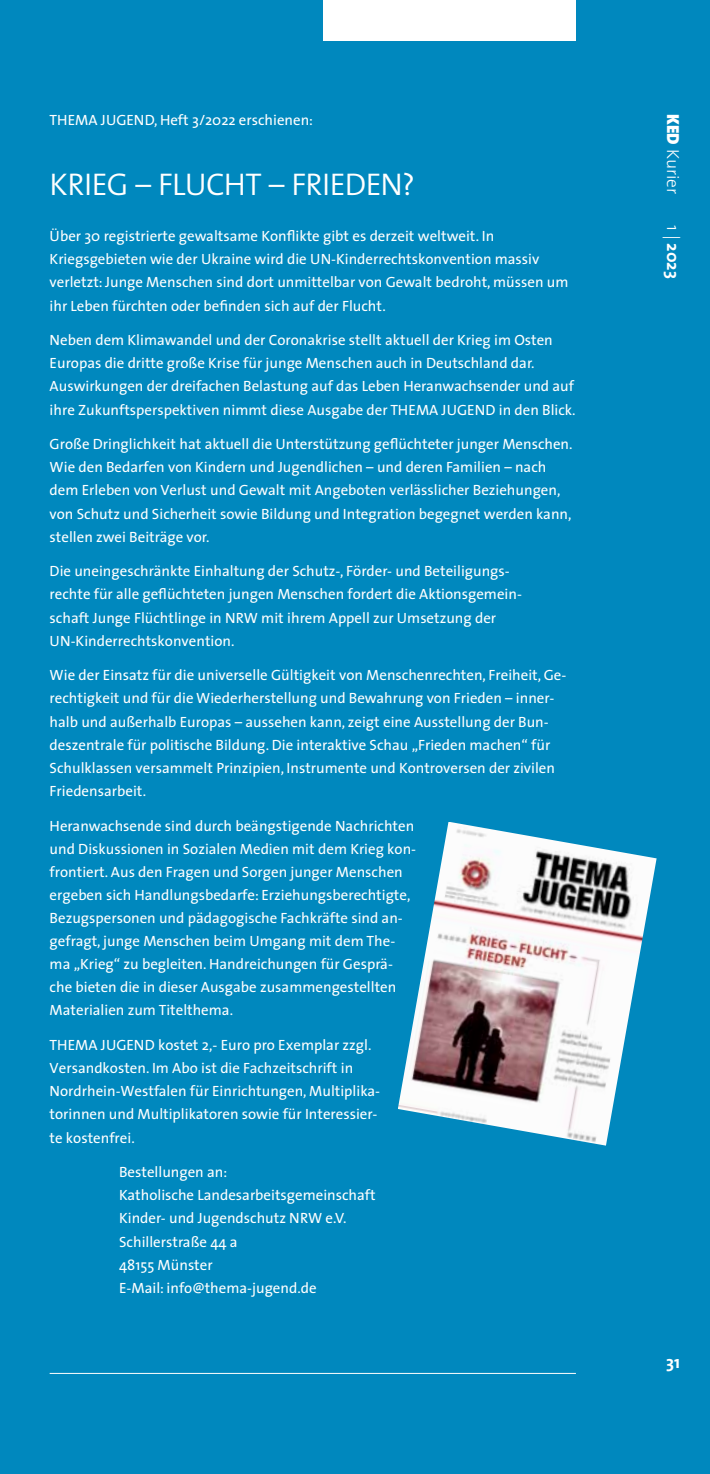
<style>
.page{position:relative;width:710px;height:1474px;background:#fff}
.page>*{position:absolute;margin:0;border:0;box-sizing:border-box;transform-origin:0 0}
.t1{font:300 31.5px "The Sans";letter-spacing:-.02em;color:#fff}
.t2{font:300 17.5px "The Sans";color:#fff}
.t3{font:700 17.5px "The Sans";color:#fff}
.t4{font:14.88px/23.1px "The Sans";color:#fff}
.s1{font-weight:900}
.s2{font-weight:300}
</style>
<div class="page">
<div style="left:0;top:0;width:709px;height:1473px;background:#0088be"></div>
<div style="left:323px;top:0;width:252px;height:41px;background:#fff"></div>
<hr style="left:50px;top:1372px;width:525px;height:1px;background:#fff">
<img style="left:398px;top:822px;width:258px;height:323px">
<p class="t4" style="left:50px;top:108px;width:265px">THEMA JUGEND, Heft 3/2022 erschienen:</p>
<h1 class="t1" style="left:50px;top:158px;width:366px">KRIEG – FLUCHT – FRIEDEN?</h1>
<p class="t4" style="left:50px;top:224px;width:520px">Über 30 registrierte gewaltsame Konflikte gibt es derzeit weltweit. In Kriegsgebieten wie der Ukraine wird die UN-Kinderrechtskonvention massiv verletzt: Junge Menschen sind dort unmittelbar von Gewalt bedroht, müssen um ihr Leben fürchten oder befinden sich auf der Flucht.</p>
<p class="t4" style="left:50px;top:328px;width:527px">Neben dem Klimawandel und der Coronakrise stellt aktuell der Krieg im Osten Europas die dritte große Krise für junge Menschen auch in Deutschland dar.<br>Auswirkungen der dreifachen Belastung auf das Leben Heranwachsender und auf ihre Zukunftsperspektiven nimmt diese Ausgabe der THEMA JUGEND in den Blick.</p>
<p class="t4" style="left:50px;top:432px;width:524px">Große Dringlichkeit hat aktuell die Unterstützung geflüchteter junger Menschen.<br>Wie den Bedarfen von Kindern und Jugendlichen – und deren Familien – nach dem Erleben von Verlust und Gewalt mit Angeboten verlässlicher Beziehungen, von Schutz und Sicherheit sowie Bildung und Integration begegnet werden kann, stellen zwei Beiträge vor.</p>
<p class="t4" style="left:50px;top:559px;width:473px">Die uneingeschränkte Einhaltung der Schutz-, Förder- und Beteiligungs&shy;rechte für alle geflüchteten jungen Menschen fordert die Aktionsgemein&shy;schaft Junge Flüchtlinge in NRW mit ihrem Appell zur Umsetzung der UN-Kinderrechtskonvention.</p>
<p class="t4" style="left:50px;top:663px;width:518px">Wie der Einsatz für die universelle Gültigkeit von Menschenrechten, Freiheit, Ge&shy;rechtigkeit und für die Wiederherstellung und Bewahrung von Frieden – inner&shy;halb und außerhalb Europas – aussehen kann, zeigt eine Ausstellung der Bun&shy;deszentrale für politische Bildung. Die interaktive Schau „Frieden machen“ für Schulklassen versammelt Prinzipien, Instrumente und Kontroversen der zivilen Friedensarbeit.</p>
<p class="t4" style="left:50px;top:813px;width:368px">Heranwachsende sind durch beängstigende Nachrichten und Diskussionen in Sozialen Medien mit dem Krieg kon&shy;frontiert. Aus den Fragen und Sorgen junger Menschen ergeben sich Handlungsbedarfe: Erziehungsberechtigte, Bezugspersonen und pädagogische Fachkräfte sind an&shy;gefragt, junge Menschen beim Umgang mit dem The&shy;ma „Krieg“ zu begleiten. Handreichungen für Gesprä&shy;che bieten die in dieser Ausgabe zusammengestellten Materialien zum Titelthema.</p>
<p class="t4" style="left:50px;top:1033px;width:332px">THEMA JUGEND kostet 2,- Euro pro Exemplar zzgl.<br>Versandkosten. Im Abo ist die Fachzeitschrift in Nordrhein-Westfalen für Einrichtungen, Multiplika&shy;torinnen und Multiplikatoren sowie für Interessier&shy;te kostenfrei.</p>
<p class="t4" style="left:119px;top:1160px;width:258px">Bestellungen an:<br>Katholische Landesarbeitsgemeinschaft<br>Kinder- und Jugendschutz NRW e.V.<br>Schillerstraße 44 a<br>48155 Münster<br>E-Mail: info@thema-jugend.de</p>
<p class="t2" style="left:687px;top:114px;width:82px;rotate:90deg"><span class="s1">KED</span> Kurier</p>
<p class="t3" style="left:687px;top:225px;width:55px;rotate:90deg"><span class="s2">1 |</span> 2023</p>
<p class="t3" style="left:666px;top:1347px;width:15px">31</p>
</div>
